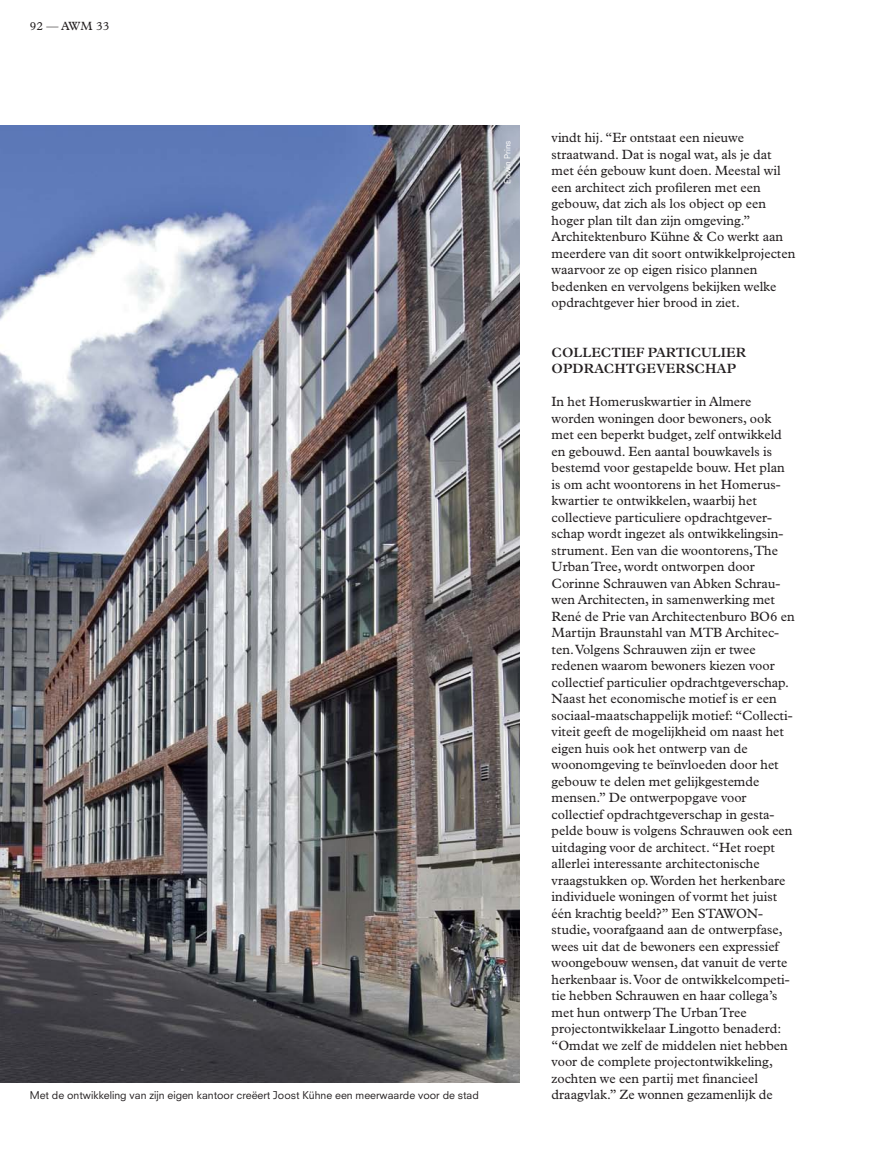
<style>
.page{position:relative;width:893px;height:1170px;background:#fff}
.page>*{position:absolute;margin:0;border:0;box-sizing:border-box;transform-origin:0 0}
.t1{font:13.5px/16.5px "Plantin MT Std";color:#231f20}
.t2{font:600 13.5px/16.5px "Plantin MT Std";color:#231f20}
.t3{font:12px "Plantin MT Std";color:#231f20}
.t4{font:10.5px "Neuzeit SLT Std";color:#231f20}
.t5{font:8.25px "Neuzeit SLT Std";color:#fff}
</style>
<div class="page">
<img style="left:0;top:126px;width:519px;height:957px">
<p class="t3" style="left:30px;top:22px;width:81px">92 — AWM 33</p>
<p class="t5" style="left:504px;top:184px;width:45px;rotate:-90deg">Edwin Prins</p>
<p class="t1" style="left:551px;top:130px;width:245px">vindt hij. “Er ontstaat een nieuwe straatwand. Dat is nogal wat, als je dat met één gebouw kunt doen. Meestal wil een architect zich profileren met een gebouw, dat zich als los object op een hoger plan tilt dan zijn omgeving.” Architektenburo Kühne &amp; Co werkt aan meerdere van dit soort ontwikkelprojecten waarvoor ze op eigen risico plannen bedenken en vervolgens bekijken welke opdrachtgever hier brood in ziet.</p>
<p class="t2" style="left:551px;top:345px;width:196px">COLLECTIEF PARTICULIER<br>OPDRACHTGEVERSCHAP</p>
<p class="t1" style="left:551px;top:394px;width:244px">In het Homeruskwartier in Almere worden woningen door bewoners, ook met een beperkt budget, zelf ontwikkeld en gebouwd. Een aantal bouwkavels is bestemd voor gestapelde bouw. Het plan is om acht woontorens in het Homerus&shy;kwartier te ontwikkelen, waarbij het collectieve particuliere opdrachtgever&shy;schap wordt ingezet als ontwikkelingsin&shy;strument. Een van die woontorens, The Urban Tree, wordt ontworpen door Corinne Schrauwen van Abken Schrau&shy;wen Architecten, in samenwerking met René de Prie van Architectenburo BO6 en Martijn Braunstahl van MTB Architec&shy;ten. Volgens Schrauwen zijn er twee redenen waarom bewoners kiezen voor collectief particulier opdrachtgeverschap.<br>Naast het economische motief is er een sociaal-maatschappelijk motief: “Collecti&shy;viteit geeft de mogelijkheid om naast het eigen huis ook het ontwerp van de woonomgeving te beïnvloeden door het gebouw te delen met gelijkgestemde mensen.” De ontwerpopgave voor collectief opdrachtgeverschap in gesta&shy;pelde bouw is volgens Schrauwen ook een uitdaging voor de architect. “Het roept allerlei interessante architectonische vraagstukken op. Worden het herkenbare individuele woningen of vormt het juist één krachtig beeld?” Een STAWON&shy;studie, voorafgaand aan de ontwerpfase, wees uit dat de bewoners een expressief woongebouw wensen, dat vanuit de verte herkenbaar is. Voor de ontwikkelcompeti&shy;tie hebben Schrauwen en haar collega’s met hun ontwerp The Urban Tree projectontwikkelaar Lingotto benaderd: “Omdat we zelf de middelen niet hebben voor de complete projectontwikkeling, zochten we een partij met financieel</p>
<p class="t4" style="left:30px;top:1091px;width:450px">Met de ontwikkeling van zijn eigen kantoor creëert Joost Kühne een meerwaarde voor de stad</p>
<p class="t1" style="left:551px;top:1087px;width:223px">draagvlak.” Ze wonnen gezamenlijk de</p>
</div>
